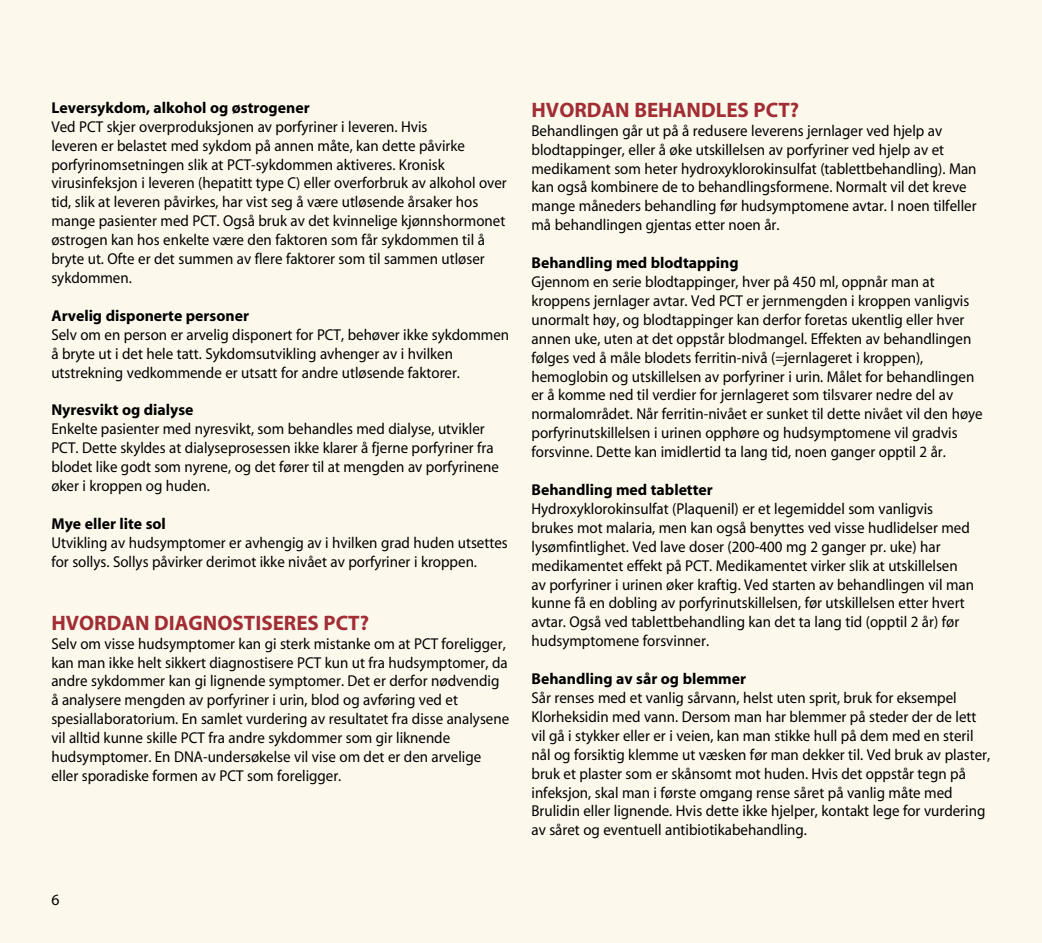
<style>
.page{position:relative;width:1042px;height:943px;background:#fcf9ec}
.page>*{position:absolute;margin:0;border:0;box-sizing:border-box;transform-origin:0 0}
.t1{font:700 21px "Myriad";color:#a22d35}
.t2{font:15.75px/18.9px "Myriad";color:#000;scale:.95 1}
.t3{font:700 15.75px "Myriad";color:#000}
.t4{font:15.75px "Myriad";color:#000}
</style>
<div class="page">
<p class="t3" style="left:51px;top:99px;width:260px">Leversykdom, alkohol og østrogener</p>
<p class="t2" style="left:51px;top:118px;width:481px">Ved PCT skjer overproduksjonen av porfyriner i leveren. Hvis<br>leveren er belastet med sykdom på annen måte, kan dette påvirke porfyrinomsetningen slik at PCT-sykdommen aktiveres. Kronisk virusinfeksjon i leveren (hepatitt type C) eller overforbruk av alkohol over tid, slik at leveren påvirkes, har vist seg å være utløsende årsaker hos mange pasienter med PCT. Også bruk av det kvinnelige kjønnshormonet østrogen kan hos enkelte være den faktoren som får sykdommen til å bryte ut. Ofte er det summen av flere faktorer som til sammen utløser sykdommen.</p>
<p class="t3" style="left:51px;top:307px;width:199px">Arvelig disponerte personer</p>
<p class="t2" style="left:51px;top:326px;width:483px">Selv om en person er arvelig disponert for PCT, behøver ikke sykdommen å bryte ut i det hele tatt. Sykdomsutvikling avhenger av i hvilken utstrekning vedkommende er utsatt for andre utløsende faktorer.</p>
<p class="t3" style="left:51px;top:402px;width:144px">Nyresvikt og dialyse</p>
<p class="t2" style="left:51px;top:420px;width:473px">Enkelte pasienter med nyresvikt, som behandles med dialyse, utvikler PCT. Dette skyldes at dialyseprosessen ikke klarer å fjerne porfyriner fra blodet like godt som nyrene, og det fører til at mengden av porfyrinene øker i kroppen og huden.</p>
<p class="t3" style="left:51px;top:515px;width:116px">Mye eller lite sol</p>
<p class="t2" style="left:51px;top:533px;width:482px">Utvikling av hudsymptomer er avhengig av i hvilken grad huden utsettes for sollys. Sollys påvirker derimot ikke nivået av porfyriner i kroppen.</p>
<h1 class="t1" style="left:51px;top:612px;width:319px">HVORDAN DIAGNOSTISERES PCT?</h1>
<p class="t2" style="left:51px;top:634px;width:483px">Selv om visse hudsymptomer kan gi sterk mistanke om at PCT foreligger, kan man ikke helt sikkert diagnostisere PCT kun ut fra hudsymptomer, da andre sykdommer kan gi lignende symptomer. Det er derfor nødvendig å analysere mengden av porfyriner i urin, blod og avføring ved et spesiallaboratorium. En samlet vurdering av resultatet fra disse analysene vil alltid kunne skille PCT fra andre sykdommer som gir liknende hudsymptomer. En DNA-undersøkelse vil vise om det er den arvelige eller sporadiske formen av PCT som foreligger.</p>
<p class="t4" style="left:51px;top:892px;width:10px">6</p>
<h1 class="t1" style="left:531px;top:99px;width:269px">HVORDAN BEHANDLES PCT?</h1>
<p class="t2" style="left:531px;top:122px;width:470px">Behandlingen går ut på å redusere leverens jernlager ved hjelp av blodtappinger, eller å øke utskillelsen av porfyriner ved hjelp av et medikament som heter hydroxyklorokinsulfat (tablettbehandling). Man kan også kombinere de to behandlingsformene. Normalt vil det kreve mange måneders behandling før hudsymptomene avtar. I noen tilfeller må behandlingen gjentas etter noen år.</p>
<p class="t3" style="left:531px;top:255px;width:209px">Behandling med blodtapping</p>
<p class="t2" style="left:531px;top:273px;width:476px">Gjennom en serie blodtappinger, hver på 450 ml, oppnår man at kroppens jernlager avtar. Ved PCT er jernmengden i kroppen vanligvis unormalt høy, og blodtappinger kan derfor foretas ukentlig eller hver annen uke, uten at det oppstår blodmangel. Effekten av behandlingen følges ved å måle blodets ferritin-nivå (=jernlageret i kroppen), hemoglobin og utskillelsen av porfyriner i urin. Målet for behandlingen er å komme ned til verdier for jernlageret som tilsvarer nedre del av normalområdet. Når ferritin-nivået er sunket til dette nivået vil den høye porfyrinutskillelsen i urinen opphøre og hudsymptomene vil gradvis forsvinne. Dette kan imidlertid ta lang tid, noen ganger opptil 2 år.</p>
<p class="t3" style="left:531px;top:481px;width:183px">Behandling med tabletter</p>
<p class="t2" style="left:531px;top:500px;width:467px">Hydroxyklorokinsulfat (Plaquenil) er et legemiddel som vanligvis brukes mot malaria, men kan også benyttes ved visse hudlidelser med lysømfintlighet. Ved lave doser (200-400 mg 2 ganger pr. uke) har medikamentet effekt på PCT. Medikamentet virker slik at utskillelsen av porfyriner i urinen øker kraftig. Ved starten av behandlingen vil man kunne få en dobling av porfyrinutskillelsen, før utskillelsen etter hvert avtar. Også ved tablettbehandling kan det ta lang tid (opptil 2 år) før hudsymptomene forsvinner.</p>
<p class="t3" style="left:531px;top:670px;width:216px">Behandling av sår og blemmer</p>
<p class="t2" style="left:531px;top:689px;width:484px">Sår renses med et vanlig sårvann, helst uten sprit, bruk for eksempel Klorheksidin med vann. Dersom man har blemmer på steder der de lett vil gå i stykker eller er i veien, kan man stikke hull på dem med en steril nål og forsiktig klemme ut væsken før man dekker til. Ved bruk av plaster, bruk et plaster som er skånsomt mot huden. Hvis det oppstår tegn på infeksjon, skal man i første omgang rense såret på vanlig måte med Brulidin eller lignende. Hvis dette ikke hjelper, kontakt lege for vurdering av såret og eventuell antibiotikabehandling.</p>
</div>
